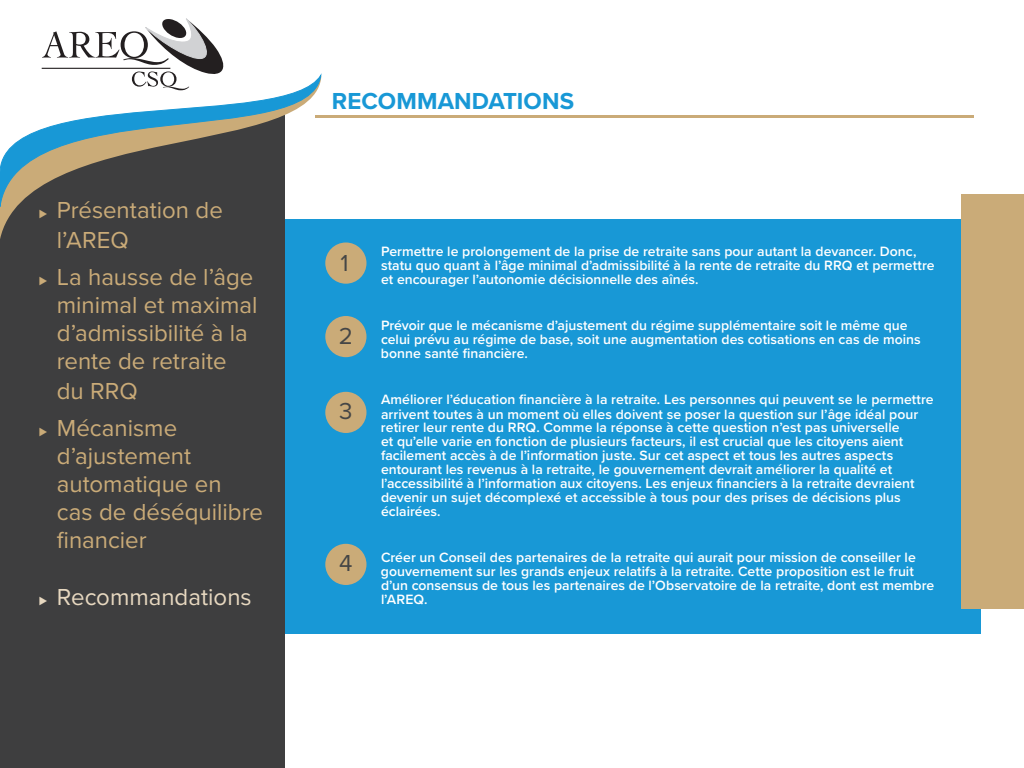
<style>
.page{position:relative;width:1024px;height:768px;background:#fff}
.page>*{position:absolute;margin:0;border:0;box-sizing:border-box;transform-origin:0 0}
.t1{font:24px/28.5px "Proxima Nova";color:#caab78}
.t2{font:24px "Proxima Nova";color:#e7d8c0}
.t3{font:700 24px "Proxima Nova";letter-spacing:.005em;color:#1898d6}
.t4{font:24px "Proxima Nova";color:#454646}
.t5{font:600 14px/14px "Proxima Nova";color:#fff}
.s1{font-size:14px}
</style>
<div class="page">
<div style="left:276px;top:219px;width:705px;height:415px;background:#1898d6"></div>
<div style="left:325px;top:243px;width:42px;height:41px;background:#caab78;border-radius:50%"></div>
<div style="left:961px;top:194px;width:63px;height:415px;background:#caab78"></div>
<div style="left:325px;top:316px;width:42px;height:41px;background:#caab78;border-radius:50%"></div>
<div style="left:325px;top:392px;width:42px;height:41px;background:#caab78;border-radius:50%"></div>
<div style="left:325px;top:544px;width:42px;height:41px;background:#caab78;border-radius:50%"></div>
<div style="left:0;top:239px;width:285px;height:529px;background:#3e3e3f"></div>
<div style="left:0;top:221px;width:285px;height:18px;background:#3e3e3f"></div>
<svg style="left:0;top:74px;width:322px;height:147px"></svg>
<hr style="left:315px;top:115px;width:659px;height:3px;background:#caab78">
<svg style="left:42px;top:18px;width:187px;height:72px"></svg>
<h1 class="t1" style="left:57px;top:194px;width:168px;line-height:30px;text-indent:-18px"><span class="s1">⊲</span> Présentation de l’AREQ</h1>
<h1 class="t1" style="left:57px;top:262px;width:202px;text-indent:-18px"><span class="s1">⊲</span> La hausse de l’âge minimal et maximal d’admissibilité à la rente de retraite du RRQ</h1>
<h1 class="t1" style="left:57px;top:413px;width:208px;line-height:28px;text-indent:-18px"><span class="s1">⊲</span> Mécanisme d’ajustement automatique en cas de déséquilibre financier</h1>
<h1 class="t2" style="left:39px;top:579px;width:214px"><span class="s1">⊲</span> Recommandations</h1>
<h1 class="t3" style="left:332px;top:83px;width:244px">RECOMMANDATIONS</h1>
<h1 class="t4" style="left:340px;top:245px;width:10px">1</h1>
<h1 class="t4" style="left:339px;top:318px;width:16px">2</h1>
<h1 class="t4" style="left:339px;top:393px;width:15px">3</h1>
<h1 class="t4" style="left:339px;top:545px;width:15px">4</h1>
<p class="t5" style="left:381px;top:244px;width:555px">Permettre le prolongement de la prise de retraite sans pour autant la devancer. Donc, statu quo quant à l’âge minimal d’admissibilité à la rente de retraite du RRQ et permettre et encourager l’autonomie décisionnelle des aînés.</p>
<p class="t5" style="left:381px;top:318px;width:541px">Prévoir que le mécanisme d’ajustement du régime supplémentaire soit le même que celui prévu au régime de base, soit une augmentation des cotisations en cas de moins bonne santé financière.</p>
<p class="t5" style="left:381px;top:392px;width:554px">Améliorer l’éducation financière à la retraite. Les personnes qui peuvent se le permettre arrivent toutes à un moment où elles doivent se poser la question sur l’âge idéal pour retirer leur rente du RRQ. Comme la réponse à cette question n’est pas universelle<br>et qu’elle varie en fonction de plusieurs facteurs, il est crucial que les citoyens aient facilement accès à de l’information juste. Sur cet aspect et tous les autres aspects entourant les revenus à la retraite, le gouvernement devrait améliorer la qualité et l’accessibilité à l’information aux citoyens. Les enjeux financiers à la retraite devraient devenir un sujet décomplexé et accessible à tous pour des prises de décisions plus éclairées.</p>
<p class="t5" style="left:381px;top:550px;width:555px">Créer un Conseil des partenaires de la retraite qui aurait pour mission de conseiller le gouvernement sur les grands enjeux relatifs à la retraite. Cette proposition est le fruit d’un consensus de tous les partenaires de l’Observatoire de la retraite, dont est membre l’AREQ.</p>
</div>
